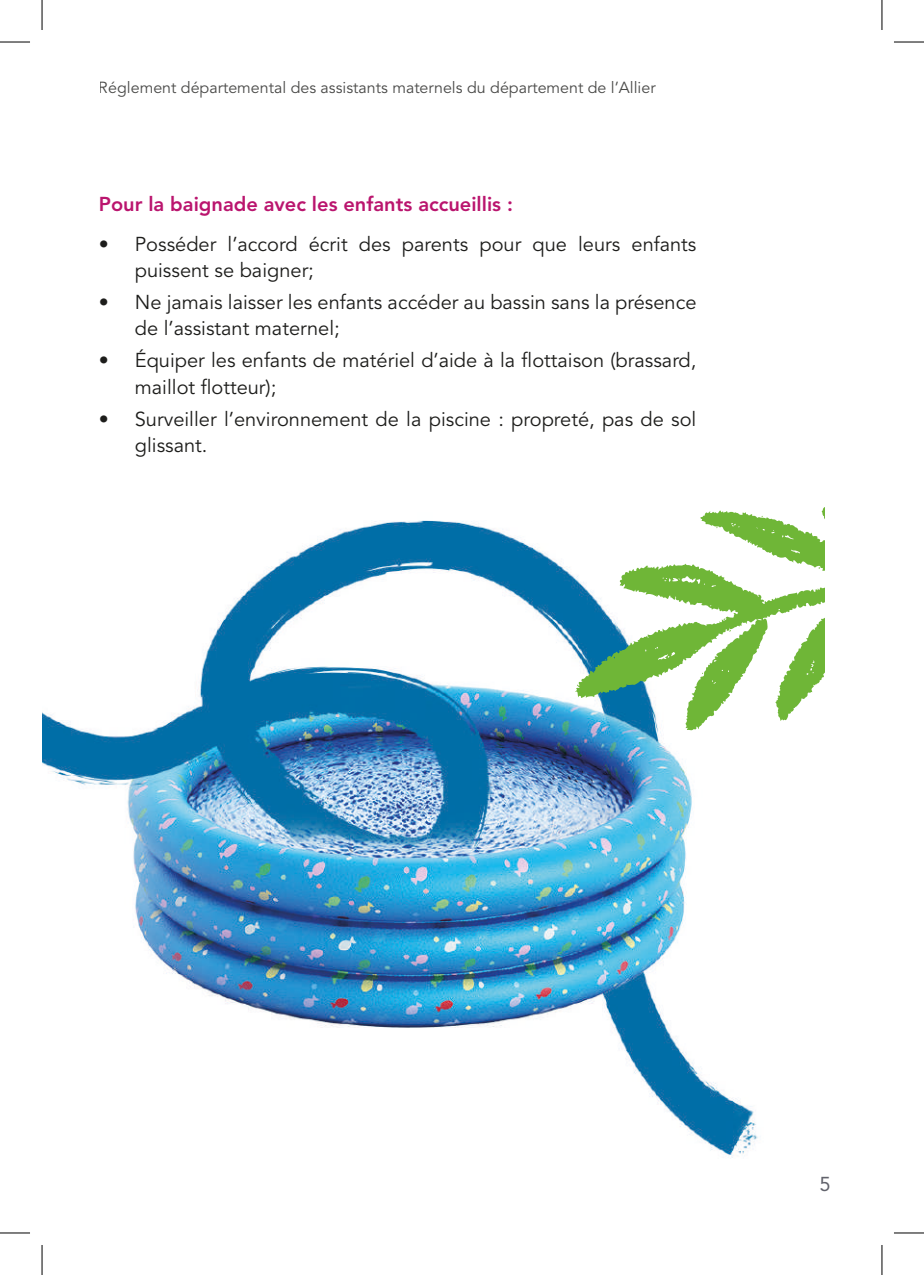
<style>
.page{position:relative;width:924px;height:1275px;background:#fff}
.page>*{position:absolute;margin:0;border:0;box-sizing:border-box;transform-origin:0 0}
.t1{font:20px/26px "Avenir LT Std";color:#1d1d1b}
.t2{font:800 20px "Avenir LT Std";color:#ba156e}
.t3{font:20px "Avenir LT Std";color:#62636c}
.t4{font:16px "Avenir LT Std";color:#1d1d1b}
</style>
<div class="page">
<img style="left:42px;top:520px;width:716px;height:639px">
<svg style="left:574px;top:563px;width:250px;height:167px"></svg>
<svg style="left:699px;top:507px;width:125px;height:75px"></svg>
<hr style="left:0;top:42px;width:30px;height:1px;background:#000">
<hr style="left:893px;top:42px;width:30px;height:1px;background:#000">
<hr style="left:0;top:1232px;width:30px;height:1px;background:#000">
<hr style="left:893px;top:1232px;width:30px;height:1px;background:#000">
<hr style="left:42px;top:0;width:1px;height:30px;background:#000">
<hr style="left:42px;top:1245px;width:1px;height:30px;background:#000">
<hr style="left:881px;top:0;width:1px;height:30px;background:#000">
<hr style="left:881px;top:1245px;width:1px;height:30px;background:#000">
<p class="t4" style="left:99px;top:79px;width:558px">Réglement départemental des assistants maternels du département de l’Allier</p>
<p class="t2" style="left:99px;top:193px;width:415px">Pour la baignade avec les enfants accueillis :</p>
<p class="t1" style="left:135px;top:232px;width:563px;text-indent:-36px">• Posséder l’accord écrit des parents pour que leurs enfants puissent se baigner;</p>
<p class="t1" style="left:135px;top:290px;width:563px;text-indent:-36px">• Ne jamais laisser les enfants accéder au bassin sans la présence de l’assistant maternel;</p>
<p class="t1" style="left:135px;top:348px;width:563px;text-indent:-36px">• Équiper les enfants de matériel d’aide à la flottaison (brassard, maillot flotteur);</p>
<p class="t1" style="left:135px;top:406px;width:563px;text-indent:-36px">• Surveiller l’environnement de la piscine : propreté, pas de sol glissant.</p>
<p class="t3" style="left:819px;top:1172px;width:13px">5</p>
</div>
